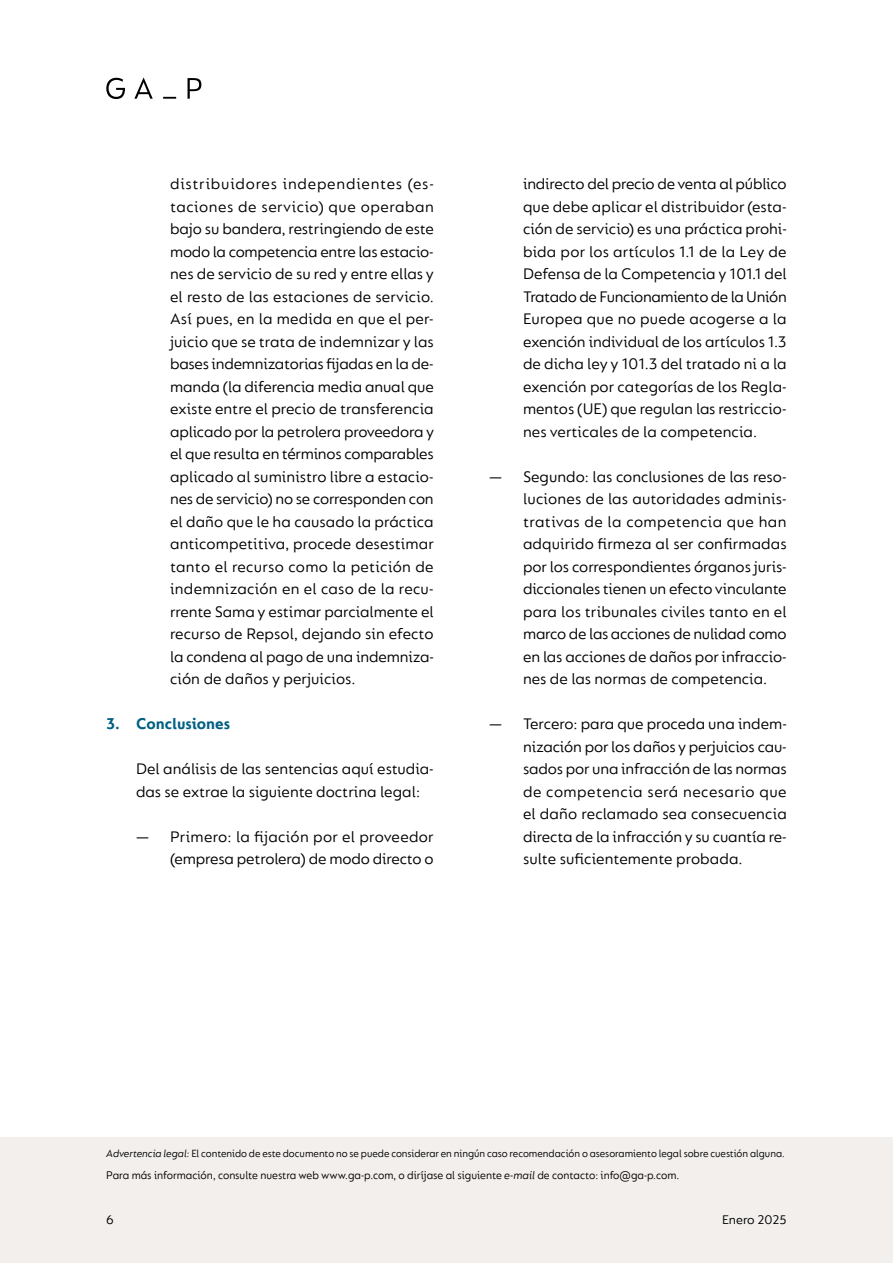
<style>
.page{position:relative;width:893px;height:1263px;background:#fff}
.page>*{position:absolute;margin:0;border:0;box-sizing:border-box;transform-origin:0 0}
.t1{font:16.5px/22.5px "FS Lucas";letter-spacing:-.005em;color:#000;text-align:justify}
.t2{font:700 16.5px "FS Lucas";color:#006083}
.t3{font:13.5px "FS Lucas";color:#000}
.t4{font:12px "FS Lucas";color:#000;scale:.95 1}
.t5{font:11.25px "FS Lucas";color:#000;scale:.95 1}
.s1{font-style:italic}
</style>
<div class="page">
<div style="left:0;top:1137px;width:893px;height:126px;background:#f2efed"></div>
<svg style="left:106px;top:78px;width:95px;height:21px"></svg>
<p class="t1" style="left:170px;top:172px;width:265px">distribuidores independientes (es&shy;taciones de servicio) que operaban bajo su bandera, restringiendo de este modo la competencia entre las estacio&shy;nes de servicio de su red y entre ellas y el resto de las estaciones de servicio.<br>Así pues, en la medida en que el per&shy;juicio que se trata de indemnizar y las bases indemnizatorias fijadas en la de&shy;manda (la diferencia media anual que existe entre el precio de transferencia aplicado por la petrolera proveedora y el que resulta en términos comparables aplicado al suministro libre a estacio&shy;nes de servicio) no se corresponden con el daño que le ha causado la práctica anticompetitiva, procede desestimar tanto el recurso como la petición de indemnización en el caso de la recu&shy;rrente Sama y estimar parcialmente el recurso de Repsol, dejando sin efecto la condena al pago de una indemniza&shy;ción de daños y perjuicios.</p>
<p class="t2" style="left:106px;top:714px;width:125px">3. Conclusiones</p>
<p class="t1" style="left:136px;top:757px;width:299px">Del análisis de las sentencias aquí estudia&shy;das se extrae la siguiente doctrina legal:</p>
<p class="t1" style="left:136px;top:825px;width:299px;text-align:right">— Primero: la fijación por el proveedor (empresa petrolera) de modo directo o</p>
<p class="t1" style="left:523px;top:172px;width:265px">indirecto del precio de venta al público que debe aplicar el distribuidor (esta&shy;ción de servicio) es una práctica prohi&shy;bida por los artículos 1.1 de la Ley de Defensa de la Competencia y 101.1 del Tratado de Funcionamiento de la Unión Europea que no puede acogerse a la exención individual de los artículos 1.3 de dicha ley y 101.3 del tratado ni a la exención por categorías de los Regla&shy;mentos (UE) que regulan las restriccio&shy;nes verticales de la competencia.</p>
<p class="t1" style="left:523px;top:465px;width:265px;text-indent:-34px">— Segundo: las conclusiones de las reso&shy;luciones de las autoridades adminis&shy;trativas de la competencia que han adquirido firmeza al ser confirmadas por los correspondientes órganos juris&shy;diccionales tienen un efecto vinculante para los tribunales civiles tanto en el marco de las acciones de nulidad como en las acciones de daños por infraccio&shy;nes de las normas de competencia.</p>
<p class="t1" style="left:523px;top:712px;width:265px;text-indent:-34px">— Tercero: para que proceda una indem&shy;nización por los daños y perjuicios cau&shy;sados por una infracción de las normas de competencia será necesario que el daño reclamado sea consecuencia directa de la infracción y su cuantía re&shy;sulte suficientemente probada.</p>
<p class="t5" style="left:106px;top:1147px;width:716px"><span class="s1">Advertencia legal:</span> El contenido de este documento no se puede considerar en ningún caso recomendación o asesoramiento legal sobre cuestión alguna.</p>
<p class="t4" style="left:106px;top:1168px;width:605px">Para más información, consulte nuestra web www.ga-p.com, o diríjase al siguiente <span class="s1">e-mail</span> de contacto: info@ga-p.com.</p>
<p class="t3" style="left:106px;top:1212px;width:9px">6</p>
<p class="t3" style="left:722px;top:1212px;width:66px">Enero 2025</p>
</div>
